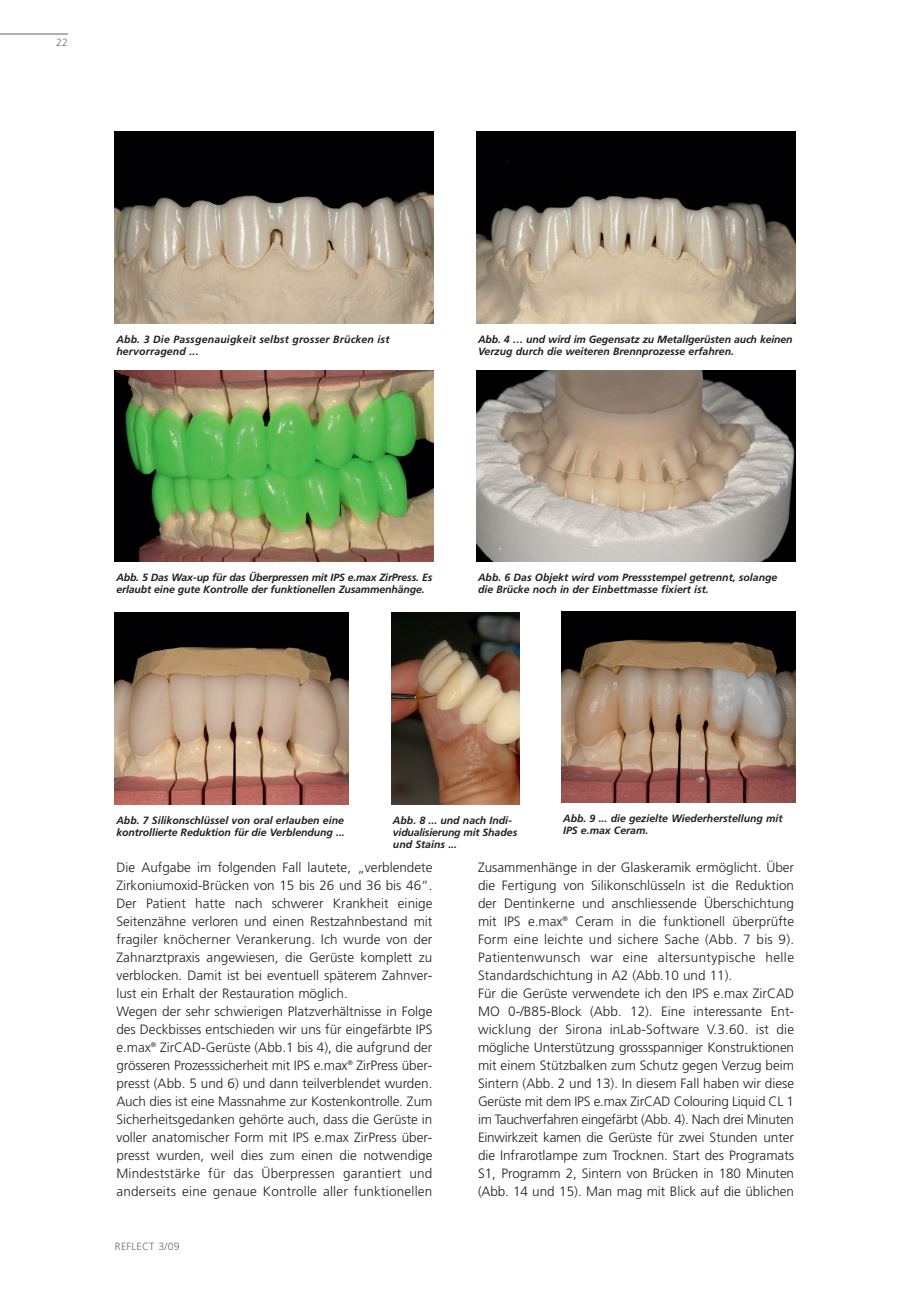
<style>
.page{position:relative;width:919px;height:1289px;background:#fff}
.page>*{position:absolute;margin:0;border:0;box-sizing:border-box;transform-origin:0 0}
.t1{font:300 13.5px/18px "Frutiger";color:#231f20}
.t2{font:italic 700 10.5px/12px "Frutiger";color:#231f20}
.t3{font:300 10.5px "Frutiger";letter-spacing:.03em;color:#6c6d70}
</style>
<div class="page">
<hr style="left:0;top:33px;width:68px;height:2px;background:#939598">
<img style="left:476px;top:132px;width:319px;height:191px">
<img style="left:476px;top:370px;width:319px;height:191px">
<img style="left:115px;top:612px;width:234px;height:192px">
<img style="left:115px;top:370px;width:319px;height:191px">
<img style="left:115px;top:132px;width:319px;height:191px">
<img style="left:561px;top:611px;width:234px;height:191px">
<img style="left:391px;top:612px;width:128px;height:192px">
<p class="t3" style="left:56px;top:38px;width:13px">22</p>
<p class="t2" style="left:116px;top:334px;width:275px">Abb. 3 Die Passgenauigkeit selbst grosser Brücken ist hervorragend ...</p>
<p class="t2" style="left:478px;top:334px;width:316px">Abb. 4 … und wird im Gegensatz zu Metallgerüsten auch keinen<br>Verzug durch die weiteren Brennprozesse erfahren.</p>
<p class="t2" style="left:116px;top:572px;width:317px">Abb. 5 Das Wax-up für das Überpressen mit IPS e.max ZirPress. Es erlaubt eine gute Kontrolle der funktionellen Zusammenhänge.</p>
<p class="t2" style="left:478px;top:572px;width:301px">Abb. 6 Das Objekt wird vom Pressstempel getrennt, solange die Brücke noch in der Einbettmasse fixiert ist.</p>
<p class="t2" style="left:116px;top:815px;width:230px">Abb. 7 Silikonschlüssel von oral erlauben eine kontrollierte Reduktion für die Verblendung ...</p>
<p class="t2" style="left:393px;top:815px;width:126px">Abb. 8 ... und nach Indi - vi dualisierung mit Shades und Stains ...</p>
<p class="t2" style="left:563px;top:813px;width:221px">Abb. 9 ... die gezielte Wiederherstellung mit<br>IPS e.max Ceram.</p>
<p class="t1" style="left:116px;top:859px;width:317px">Die Aufgabe im folgenden Fall lautete, „ver blen dete Zirkoniumoxid-Brücken von 15 bis 26 und 36 bis 46“.<br>Der Patient hatte nach schwerer Krankheit einige Seitenzähne verloren und einen Restzahnbestand mit fragiler knöcherner Verankerung. Ich wurde von der Zahn arztpraxis angewiesen, die Gerüste komplett zu verblocken. Damit ist bei eventuell späterem Zahn ver - lust ein Erhalt der Restauration möglich.<br>Wegen der sehr schwierigen Platzverhältnisse in Folge des Deckbisses entschieden wir uns für eingefärbte IPS e.max<sup>®</sup> ZirCAD-Gerüste (Abb.1 bis 4), die aufgrund der grösseren Prozesssicherheit mit IPS e.max<sup>®</sup> ZirPress über&shy;presst (Abb. 5 und 6) und dann teilverblendet wurden.<br>Auch dies ist eine Massnahme zur Kostenkontrolle. Zum Sicherheitsgedanken gehörte auch, dass die Gerüste in voller anatomischer Form mit IPS e.max ZirPress über&shy;presst wurden, weil dies zum einen die notwendige Mindeststärke für das Überpressen garantiert und anderseits eine genaue Kontrolle aller funktionellen</p>
<p class="t3" style="left:115px;top:1242px;width:66px">REFLECT 3/09</p>
<p class="t1" style="left:478px;top:859px;width:317px">Zusammenhänge in der Glaskeramik ermöglicht. Über die Fertigung von Silikonschlüsseln ist die Reduktion der Dentinkerne und anschliessende Überschichtung mit IPS e.max<sup>®</sup> Ceram in die funktionell überprüfte Form eine leichte und sichere Sache (Abb. 7 bis 9).<br>Pa tien ten wunsch war eine altersuntypische helle Stan dard schich tung in A2 (Abb.10 und 11).<br>Für die Gerüste verwendete ich den IPS e.max ZirCAD MO 0-/B85-Block (Abb. 12). Eine interessante Ent - wicklung der Sirona inLab-Software V.3.60. ist die mögliche Unterstützung grossspanniger Kons truk tio nen mit einem Stützbalken zum Schutz gegen Verzug beim Sintern (Abb. 2 und 13). In diesem Fall haben wir diese Gerüste mit dem IPS e.max ZirCAD Colouring Liquid CL 1 im Tauchverfahren eingefärbt (Abb. 4). Nach drei Minuten Einwirkzeit kamen die Gerüste für zwei Stunden unter die Infra rot lampe zum Trocknen. Start des Programats S1, Pro gramm 2, Sintern von Brücken in 180 Minuten (Abb. 14 und 15). Man mag mit Blick auf die üblichen</p>
</div>
